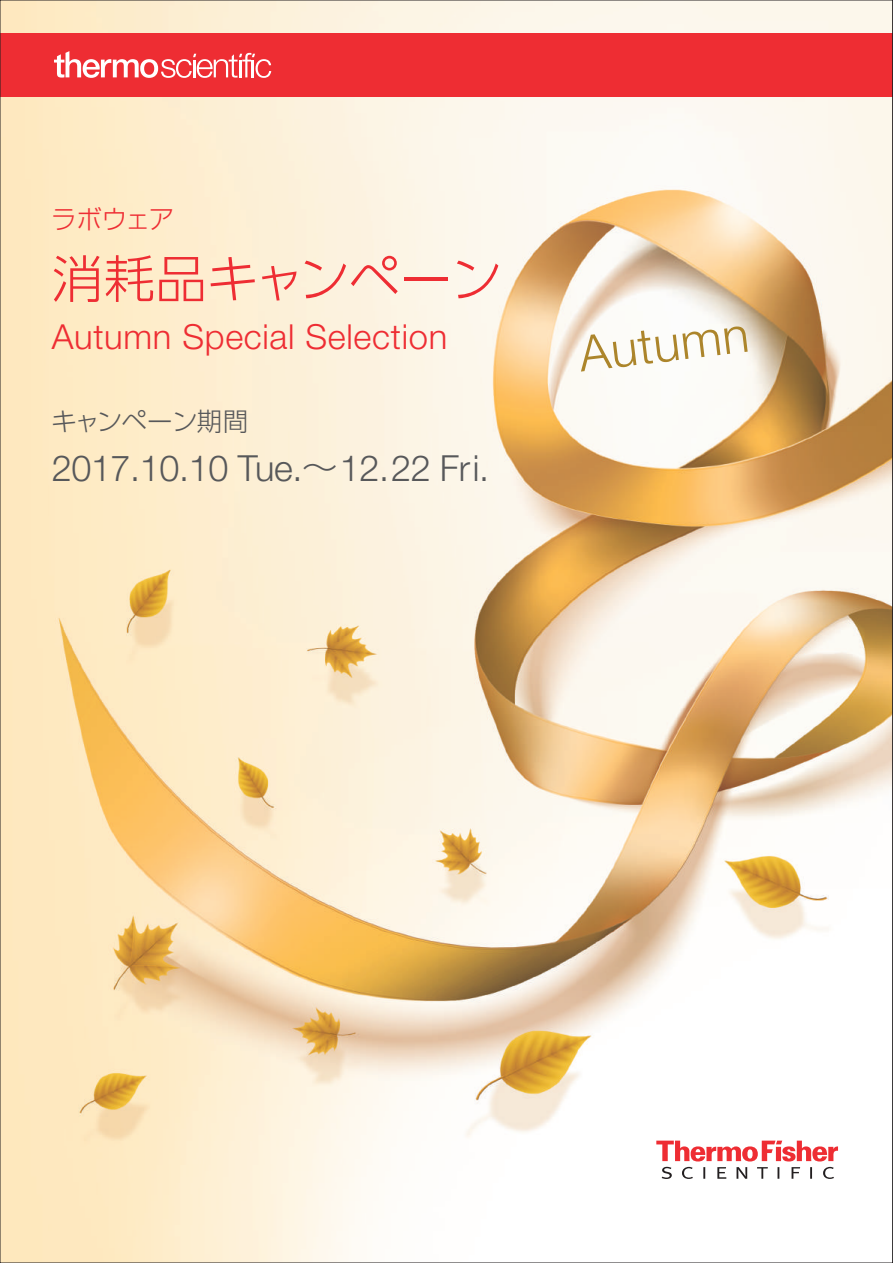
<style>
.page{position:relative;width:893px;height:1263px;background:#fff}
.page>*{position:absolute;margin:0;border:0;box-sizing:border-box;transform-origin:0 0}
.t1{font:300 51px "UD Shin Go Pro";letter-spacing:-.005em;color:#ee2d33}
.t2{font:300 49.5px "Helvetica Neue";color:#ac852b}
.t3{font:300 36px "Helvetica Neue LT Std";letter-spacing:-.01em;color:#57585a}
.t4{font:300 34.5px "Helvetica Neue LT Std";letter-spacing:.02em;color:#ee2d33}
.t5{font:300 25.5px "UD Shin Go Pro";letter-spacing:-.025em;color:#57585a}
.t6{font:300 25.5px "Shin Go Pro";letter-spacing:-.04em;color:#ee2d33}
.s1{font-family:"UD Shin Go Pro"}
</style>
<div class="page">
<img style="left:2px;top:2px;width:889px;height:1259px">
<svg style="left:656px;top:1140px;width:182px;height:21px"></svg>
<svg style="left:662px;top:1167px;width:172px;height:12px"></svg>
<div style="left:0;top:33px;width:893px;height:63px;background:#ee2d33"></div>
<svg style="left:54px;top:51px;width:217px;height:27px"></svg>
<p class="t6" style="left:51px;top:198px;width:125px">ラボウェア</p>
<h1 class="t1" style="left:52px;top:237px;width:452px">消耗品キャンペーン</h1>
<p class="t4" style="left:52px;top:316px;width:397px">Autumn Special Selection</p>
<p class="t5" style="left:52px;top:400px;width:198px">キャンペーン期間</p>
<p class="t3" style="left:52px;top:446px;width:439px">2017.10.10 Tue.<span class="s1">～</span>12.22 Fri.</p>
<h2 class="t2" style="left:575px;top:324px;width:172px;rotate:-7deg">Autumn</h2>
</div>
